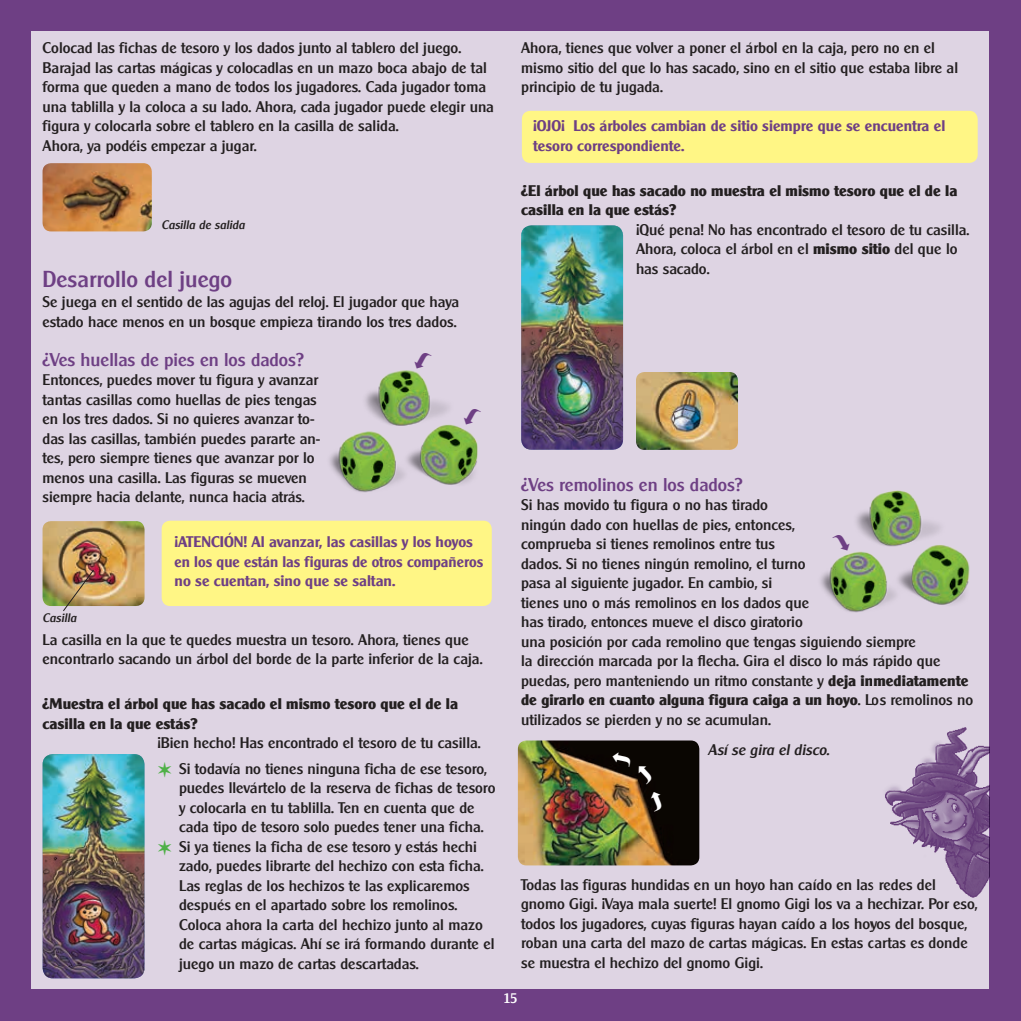
<style>
.page{position:relative;width:1021px;height:1021px;background:#fff}
.page>*{position:absolute;margin:0;border:0;box-sizing:border-box;transform-origin:0 0}
.t1{font:500 22.5px "Clear Gothic Serial";color:#6e3f84}
.t2{font:500 18px "Clear Gothic Serial";color:#6e3f84}
.t3{font:500 15px/19.5px "Clear Gothic Serial";color:#231f20}
.t4{font:700 15px/19.5px "Clear Gothic Serial";color:#6e3f84}
.t5{font:800 15px/19.5px "Clear Gothic Serial";color:#231f20}
.t6{font:italic 500 15px "Clear Gothic Serial";color:#231f20}
.t7{font:500 13.5px "Clear Gothic Serial";color:#fff}
.t8{font:italic 500 12px "Clear Gothic Serial";color:#231f20}
.s1{color:#4fb047}
.s2{font-weight:800}
</style>
<div class="page">
<hr style="left:0;top:0;width:1px;height:1020px;background:#6e3f84">
<div style="left:1px;top:0;width:1019px;height:1020px;background:#6e3f84"></div>
<div style="left:32px;top:32px;width:957px;height:957px;background:#ded4e3"></div>
<div style="left:162px;top:520px;width:330px;height:86px;background:#fff685;border-radius:9px"></div>
<div style="left:522px;top:111px;width:455px;height:52px;background:#fff685;border-radius:9px"></div>
<img style="left:43px;top:521px;width:101px;height:85px">
<img style="left:43px;top:754px;width:101px;height:224px">
<img style="left:521px;top:225px;width:102px;height:224px">
<img style="left:636px;top:372px;width:102px;height:78px">
<img style="left:43px;top:163px;width:109px;height:68px">
<img style="left:885px;top:727px;width:104px;height:171px">
<img style="left:518px;top:740px;width:181px;height:125px">
<svg style="left:62px;top:569px;width:33px;height:42px"></svg>
<img style="left:329px;top:370px;width:149px;height:123px">
<img style="left:820px;top:490px;width:150px;height:123px">
<svg style="left:648px;top:790px;width:17px;height:21px"></svg>
<svg style="left:611px;top:751px;width:44px;height:32px"></svg>
<svg style="left:412px;top:370px;width:19px;height:1px"></svg>
<svg style="left:461px;top:406px;width:17px;height:22px"></svg>
<svg style="left:833px;top:531px;width:19px;height:22px"></svg>
<p class="t3" style="left:43px;top:38px;width:453px">Colocad las fichas de tesoro y los dados junto al tablero del juego.<br>Barajad las cartas mágicas y colocadlas en un mazo boca abajo de tal forma que queden a mano de todos los jugadores. Cada jugador toma una tablilla y la coloca a su lado. Ahora, cada jugador puede elegir una figura y colocarla sobre el tablero en la casilla de salida.<br>Ahora, ya podéis empezar a jugar.</p>
<p class="t8" style="left:161px;top:217px;width:85px">Casilla de salida</p>
<h1 class="t1" style="left:43px;top:266px;width:191px">Desarrollo del juego</h1>
<p class="t3" style="left:43px;top:292px;width:418px">Se juega en el sentido de las agujas del reloj. El jugador que haya estado hace menos en un bosque empieza tirando los tres dados.</p>
<p class="t2" style="left:43px;top:348px;width:263px">¿Ves huellas de pies en los dados?</p>
<p class="t3" style="left:43px;top:370px;width:279px">Entonces, puedes mover tu figura y avanzar tantas casillas como huellas de pies tengas en los tres dados. Si no quieres avanzar to&shy;das las casillas, también puedes pararte an&shy;tes, pero siempre tienes que avanzar por lo menos una casilla. Las figuras se mueven siempre hacia delante, nunca hacia atrás.</p>
<p class="t4" style="left:175px;top:532px;width:310px">¡ATENCIÓN! Al avanzar, las casillas y los hoyos en los que están las figuras de otros compañeros no se cuentan, sino que se saltan.</p>
<p class="t8" style="left:43px;top:610px;width:35px">Casilla</p>
<p class="t3" style="left:43px;top:629px;width:441px">La casilla en la que te quedes muestra un tesoro. Ahora, tienes que encontrarlo sacando un árbol del borde de la parte inferior de la caja.</p>
<p class="t5" style="left:43px;top:694px;width:417px">¿Muestra el árbol que has sacado el mismo tesoro que el de la casilla en la que estás?</p>
<p class="t3" style="left:157px;top:730px;width:331px;line-height:25.5px">¡Bien hecho! Has encontrado el tesoro de tu casilla. <span class="s1">✶</span> Si todavía no tienes ninguna ficha de ese tesoro,</p>
<p class="t3" style="left:179px;top:778px;width:318px">puedes llevártelo de la reserva de fichas de tesoro</p>
<p class="t3" style="left:179px;top:797px;width:297px">y colocarla en tu tablilla. Ten en cuenta que de</p>
<p class="t3" style="left:179px;top:817px;width:306px">cada tipo de tesoro solo puedes tener una ficha.</p>
<p class="t3" style="left:157px;top:836px;width:321px"><span class="s1">✶</span> Si ya tienes la ficha de ese tesoro y estás hechi</p>
<p class="t3" style="left:179px;top:856px;width:306px">zado, puedes librarte del hechizo con esta ficha.</p>
<p class="t3" style="left:179px;top:875px;width:292px">Las reglas de los hechizos te las explicaremos</p>
<p class="t3" style="left:179px;top:895px;width:280px">después en el apartado sobre los remolinos.</p>
<p class="t3" style="left:179px;top:914px;width:305px">Coloca ahora la carta del hechizo junto al mazo</p>
<p class="t3" style="left:179px;top:934px;width:317px">de cartas mágicas. Ahí se irá formando durante el</p>
<p class="t3" style="left:179px;top:953px;width:241px">juego un mazo de cartas descartadas.</p>
<p class="t3" style="left:521px;top:38px;width:438px">Ahora, tienes que volver a poner el árbol en la caja, pero no en el mismo sitio del que lo has sacado, sino en el sitio que estaba libre al principio de tu jugada.</p>
<p class="t4" style="left:533px;top:116px;width:414px">¡Ojo¡ Los árboles cambian de sitio siempre que se encuentra el tesoro correspondiente.</p>
<p class="t5" style="left:521px;top:181px;width:438px">¿El árbol que has sacado no muestra el mismo tesoro que el de la casilla en la que estás?</p>
<p class="t3" style="left:636px;top:220px;width:335px">¡Qué pena! No has encontrado el tesoro de tu casilla.<br>Ahora, coloca el árbol en el <span class="s2">mismo sitio</span> del que lo has sacado.</p>
<p class="t2" style="left:521px;top:473px;width:223px">¿Ves remolinos en los dados?</p>
<p class="t3" style="left:521px;top:495px;width:453px">Si has movido tu figura o no has tirado<br>ningún dado con huellas de pies, entonces,<br>comprueba si tienes remolinos entre tus<br>dados. Si no tienes ningún remolino, el turno<br>pasa al siguiente jugador. En cambio, si<br>tienes uno o más remolinos en los dados que<br>has tirado, entonces mueve el disco giratorio<br>una posición por cada remolino que tengas siguiendo siempre<br>la dirección marcada por la flecha. Gira el disco lo más rápido que puedas, pero manteniendo un ritmo constante y <span class="s2">deja inmediatamente de girarlo en cuanto alguna figura caiga a un hoyo</span>. Los remolinos no utilizados se pierden y no se acumulan.</p>
<p class="t6" style="left:707px;top:740px;width:123px">Así se gira el disco.</p>
<p class="t3" style="left:521px;top:874px;width:458px">Todas las figuras hundidas en un hoyo han caído en las redes del gnomo Gigi. ¡Vaya mala suerte! El gnomo Gigi los va a hechizar. Por eso, todos los jugadores, cuyas figuras hayan caído a los hoyos del bosque, roban una carta del mazo de cartas mágicas. En estas cartas es donde se muestra el hechizo del gnomo Gigi.</p>
<p class="t7" style="left:503px;top:990px;width:15px">15</p>
</div>
